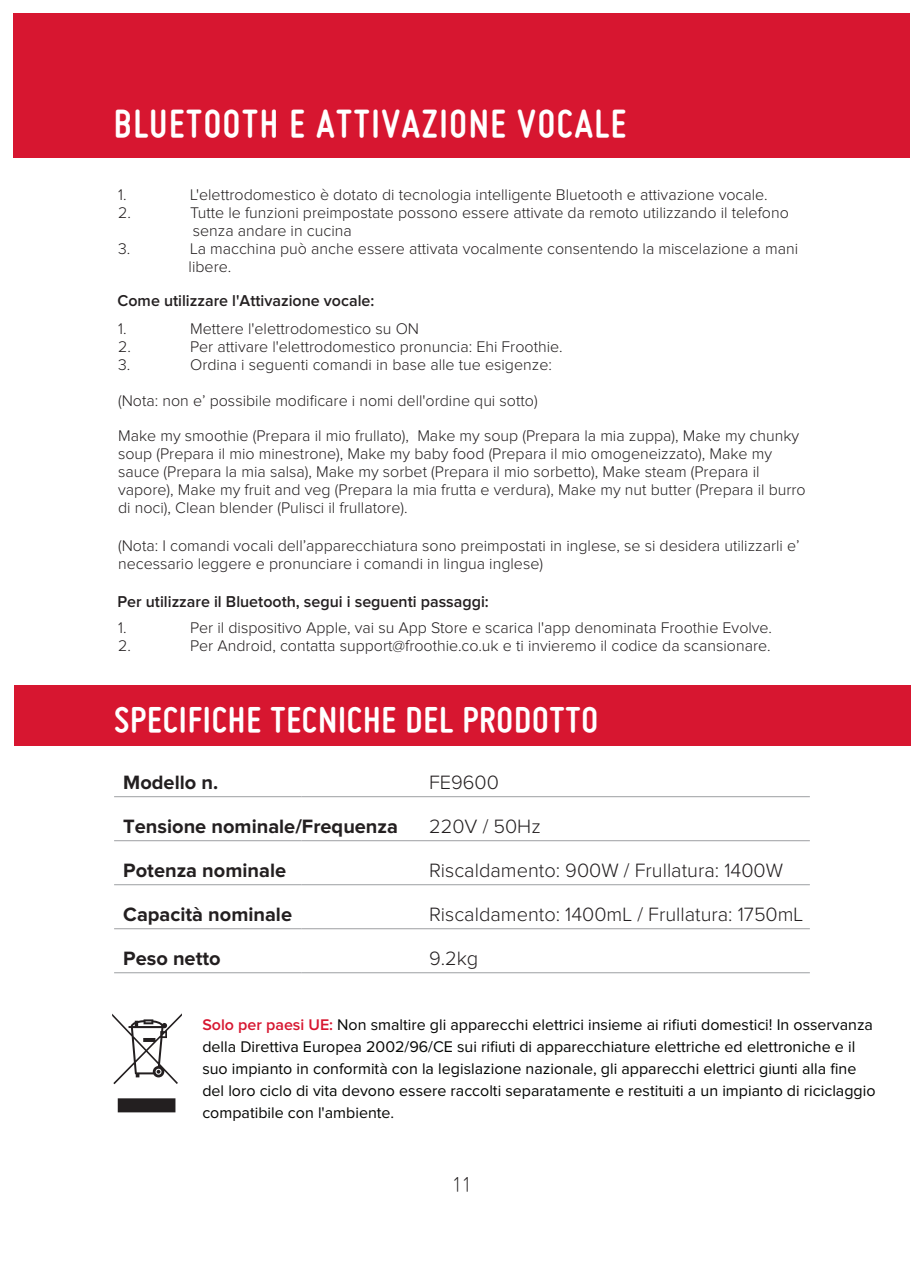
<style>
.page{position:relative;width:924px;height:1275px;background:#fff}
.page>*{position:absolute;margin:0;border:0;box-sizing:border-box;transform-origin:0 0}
.t1{font:700 42px "Miso";letter-spacing:.04em;color:#fff}
.t2{font:700 38.4px "Miso";letter-spacing:.02em;color:#fff;scale:1.04 1}
.t3{font:300 24px "Miso";color:#231f20}
.t4{font:300 20px "Proxima Nova";color:#231f20}
.t5{font:700 20px "Proxima Nova";color:#231f20}
.t6{font:600 16.4px "Proxima Nova";color:#231f20}
.t7{font:300 16px/18px "Proxima Nova";color:#231f20}
.t8{font:16px/22px "Proxima Nova";color:#040503}
.s1{font-weight:600;color:#d71630}
</style>
<div class="page">
<div style="left:14px;top:14px;width:895px;height:144px;background:#d71630"></div>
<div style="left:14px;top:685px;width:896px;height:61px;background:#d71630"></div>
<hr style="left:114px;top:796px;width:187px;height:1px;background:#9d9fa2">
<hr style="left:301px;top:796px;width:508px;height:1px;background:#9d9fa2">
<hr style="left:114px;top:840px;width:187px;height:1px;background:#9d9fa2">
<hr style="left:301px;top:840px;width:508px;height:1px;background:#9d9fa2">
<hr style="left:114px;top:884px;width:187px;height:1px;background:#9d9fa2">
<hr style="left:301px;top:884px;width:508px;height:1px;background:#9d9fa2">
<hr style="left:114px;top:928px;width:187px;height:1px;background:#9d9fa2">
<hr style="left:301px;top:928px;width:508px;height:1px;background:#9d9fa2">
<hr style="left:114px;top:972px;width:187px;height:1px;background:#9d9fa2">
<hr style="left:301px;top:972px;width:508px;height:1px;background:#9d9fa2">
<svg style="left:112px;top:1013px;width:70px;height:99px"></svg>
<h1 class="t1" style="left:114px;top:100px;width:514px">BLUETOOTH E ATTIVAZIONE VOCALE</h1>
<p class="t7" style="left:118px;top:186px;width:10px">1.</p>
<p class="t7" style="left:190px;top:186px;width:578px">L'elettrodomestico è dotato di tecnologia intelligente Bluetooth e attivazione vocale.</p>
<p class="t7" style="left:118px;top:204px;width:14px">2.</p>
<p class="t7" style="left:190px;top:204px;width:600px">Tutte le funzioni preimpostate possono essere attivate da remoto utilizzando il telefono senza andare in cucina</p>
<p class="t7" style="left:118px;top:240px;width:14px">3.</p>
<p class="t7" style="left:188px;top:240px;width:610px">La macchina può anche essere attivata vocalmente consentendo la miscelazione a mani libere.</p>
<p class="t6" style="left:117px;top:293px;width:258px">Come utilizzare l'Attivazione vocale:</p>
<p class="t7" style="left:118px;top:320px;width:10px">1.</p>
<p class="t7" style="left:190px;top:320px;width:230px">Mettere l'elettrodomestico su ON</p>
<p class="t7" style="left:118px;top:338px;width:14px">2.</p>
<p class="t7" style="left:190px;top:338px;width:374px">Per attivare l'elettrodomestico pronuncia: Ehi Froothie.</p>
<p class="t7" style="left:118px;top:356px;width:14px">3.</p>
<p class="t7" style="left:190px;top:356px;width:363px">Ordina i seguenti comandi in base alle tue esigenze:</p>
<p class="t7" style="left:118px;top:392px;width:421px">(Nota: non e’ possibile modificare i nomi dell'ordine qui sotto)</p>
<p class="t7" style="left:118px;top:427px;width:688px">Make my smoothie (Prepara il mio frullato), Make my soup (Prepara la mia zuppa), Make my chunky soup (Prepara il mio minestrone), Make my baby food (Prepara il mio omogeneizzato), Make my sauce (Prepara la mia salsa), Make my sorbet (Prepara il mio sorbetto), Make steam (Prepara il vapore), Make my fruit and veg (Prepara la mia frutta e verdura), Make my nut butter (Prepara il burro di noci), Clean blender (Pulisci il frullatore).</p>
<p class="t7" style="left:118px;top:537px;width:682px">(Nota: I comandi vocali dell’apparecchiatura sono preimpostati in inglese, se si desidera utilizzarli e’ necessario leggere e pronunciare i comandi in lingua inglese)</p>
<p class="t6" style="left:117px;top:594px;width:372px">Per utilizzare il Bluetooth, segui i seguenti passaggi:</p>
<p class="t7" style="left:118px;top:619px;width:10px">1.</p>
<p class="t7" style="left:190px;top:619px;width:583px">Per il dispositivo Apple, vai su App Store e scarica l'app denominata Froothie Evolve.</p>
<p class="t7" style="left:118px;top:637px;width:14px">2.</p>
<p class="t7" style="left:190px;top:637px;width:581px">Per Android, contatta support@froothie.co.uk e ti invieremo il codice da scansionare.</p>
<h2 class="t2" style="left:114px;top:697px;width:466px">SPECIFICHE TECNICHE DEL PRODOTTO</h2>
<p class="t5" style="left:123px;top:773px;width:96px">Modello n.</p>
<p class="t5" style="left:123px;top:817px;width:276px">Tensione nominale/Frequenza</p>
<p class="t5" style="left:123px;top:861px;width:164px">Potenza nominale</p>
<p class="t5" style="left:123px;top:905px;width:170px">Capacità nominale</p>
<p class="t5" style="left:123px;top:949px;width:99px">Peso netto</p>
<p class="t4" style="left:429px;top:773px;width:71px">FE9600</p>
<p class="t4" style="left:429px;top:817px;width:113px">220V / 50Hz</p>
<p class="t4" style="left:429px;top:861px;width:355px">Riscaldamento: 900W / Frullatura: 1400W</p>
<p class="t4" style="left:429px;top:905px;width:375px">Riscaldamento: 1400mL / Frullatura: 1750mL</p>
<p class="t4" style="left:429px;top:949px;width:51px">9.2kg</p>
<p class="t8" style="left:202px;top:1014px;width:674px"><span class="s1">Solo per paesi UE:</span> Non smaltire gli apparecchi elettrici insieme ai rifiuti domestici! In osservanza della Direttiva Europea 2002/96/CE sui rifiuti di apparecchiature elettriche ed elettroniche e il suo impianto in conformità con la legislazione nazionale, gli apparecchi elettrici giunti alla fine del loro ciclo di vita devono essere raccolti separatamente e restituiti a un impianto di riciclaggio compatibile con l'ambiente.</p>
<h3 class="t3" style="left:452px;top:1171px;width:21px">11</h3>
</div>
